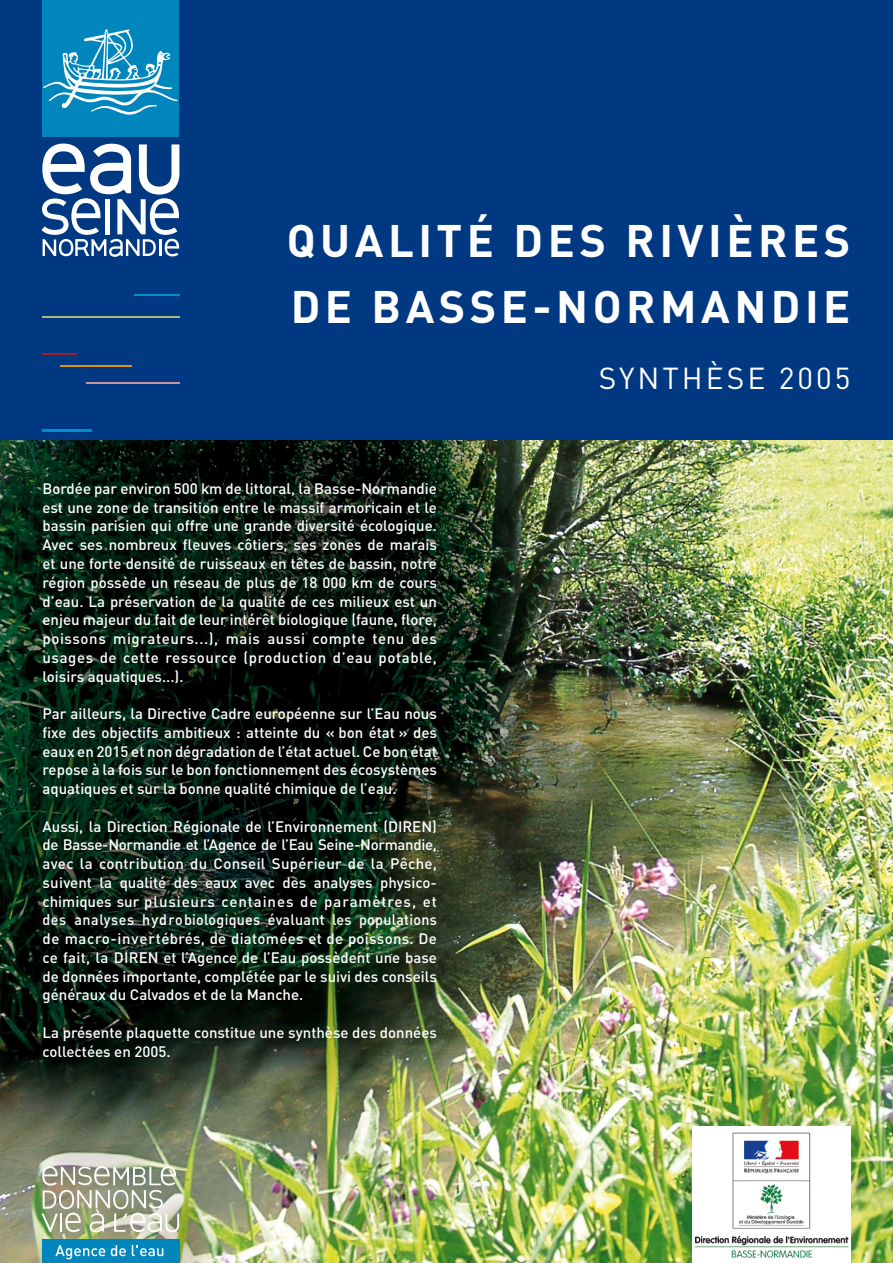
<style>
.page{position:relative;width:893px;height:1263px;background:#fff}
.page>*{position:absolute;margin:0;border:0;box-sizing:border-box;transform-origin:0 0}
.t1{font:700 45px/66px "DIN";letter-spacing:.1em;color:#fff}
.t2{font:30px "DIN";letter-spacing:.1em;color:#fff}
.t3{font:500 15px/18.8px "DIN";color:#fff;text-align:justify}
</style>
<div class="page">
<img style="left:0;top:439px;width:893px;height:824px">
<div style="left:0;top:0;width:893px;height:439px;background:#003882"></div>
<div style="left:42px;top:0;width:137px;height:137px;background:#0085bd"></div>
<svg style="left:41px;top:144px;width:138px;height:113px"></svg>
<div style="left:105px;top:199px;width:5px;height:36px;background:#fff"></div>
<svg style="left:43px;top:29px;width:135px;height:86px"></svg>
<img style="left:41px;top:1166px;width:138px;height:66px">
<div style="left:42px;top:1239px;width:137px;height:24px;background:#0085bd"></div>
<svg style="left:55px;top:1245px;width:50px;height:14px"></svg>
<svg style="left:111px;top:1245px;width:15px;height:11px"></svg>
<svg style="left:132px;top:1245px;width:31px;height:11px"></svg>
<img style="left:693px;top:1126px;width:157px;height:137px">
<hr style="left:43px;top:353px;width:34px;height:2px;background:#99222e">
<hr style="left:86px;top:382px;width:94px;height:2px;background:#c6939f">
<hr style="left:43px;top:429px;width:49px;height:3px;background:#008dc9">
<hr style="left:135px;top:294px;width:45px;height:1px;background:#008dc9">
<hr style="left:43px;top:316px;width:137px;height:2px;background:#a6bb83">
<hr style="left:60px;top:365px;width:72px;height:2px;background:#dd920a">
<h1 class="t1" style="left:287px;top:206px;width:565px">QUALITÉ DES RIVIÈRES<br>DE BASSE-NORMANDIE</h1>
<h2 class="t2" style="left:599px;top:360px;width:253px">SYNTHÈSE 2005</h2>
<p class="t3" style="left:43px;top:479px;width:396px">Bordée par environ 500 km de littoral, la Basse-Normandie est une zone de transition entre le massif armoricain et le bassin parisien qui offre une grande diversité écologique.<br>Avec ses nombreux fleuves côtiers, ses zones de marais et une forte densité de ruisseaux en têtes de bassin, notre région possède un réseau de plus de 18 000 km de cours d’eau. La préservation de la qualité de ces milieux est un enjeu majeur du fait de leur intérêt biologique (faune, flore, poissons migrateurs...), mais aussi compte tenu des usages de cette ressource (production d’eau potable, loisirs aquatiques...).</p>
<p class="t3" style="left:43px;top:704px;width:396px">Par ailleurs, la Directive Cadre européenne sur l’Eau nous fixe des objectifs ambitieux : atteinte du « bon état » des eaux en 2015 et non dégradation de l’état actuel. Ce bon état repose à la fois sur le bon fonctionnement des écosystèmes aquatiques et sur la bonne qualité chimique de l’eau.</p>
<p class="t3" style="left:43px;top:816px;width:396px">Aussi, la Direction Régionale de l’Environnement (DIREN) de Basse-Normandie et l’Agence de l’Eau Seine-Normandie, avec la contribution du Conseil Supérieur de la Pêche, suivent la qualité des eaux avec des analyses physico&shy;chimiques sur plusieurs centaines de paramètres, et des analyses hydrobiologiques évaluant les populations de macro-invertébrés, de diatomées et de poissons. De ce fait, la DIREN et l’Agence de l’Eau possèdent une base de données importante, complétée par le suivi des conseils généraux du Calvados et de la Manche.</p>
<p class="t3" style="left:43px;top:1022px;width:396px">La présente plaquette constitue une synthèse des données collectées en 2005.</p>
</div>
